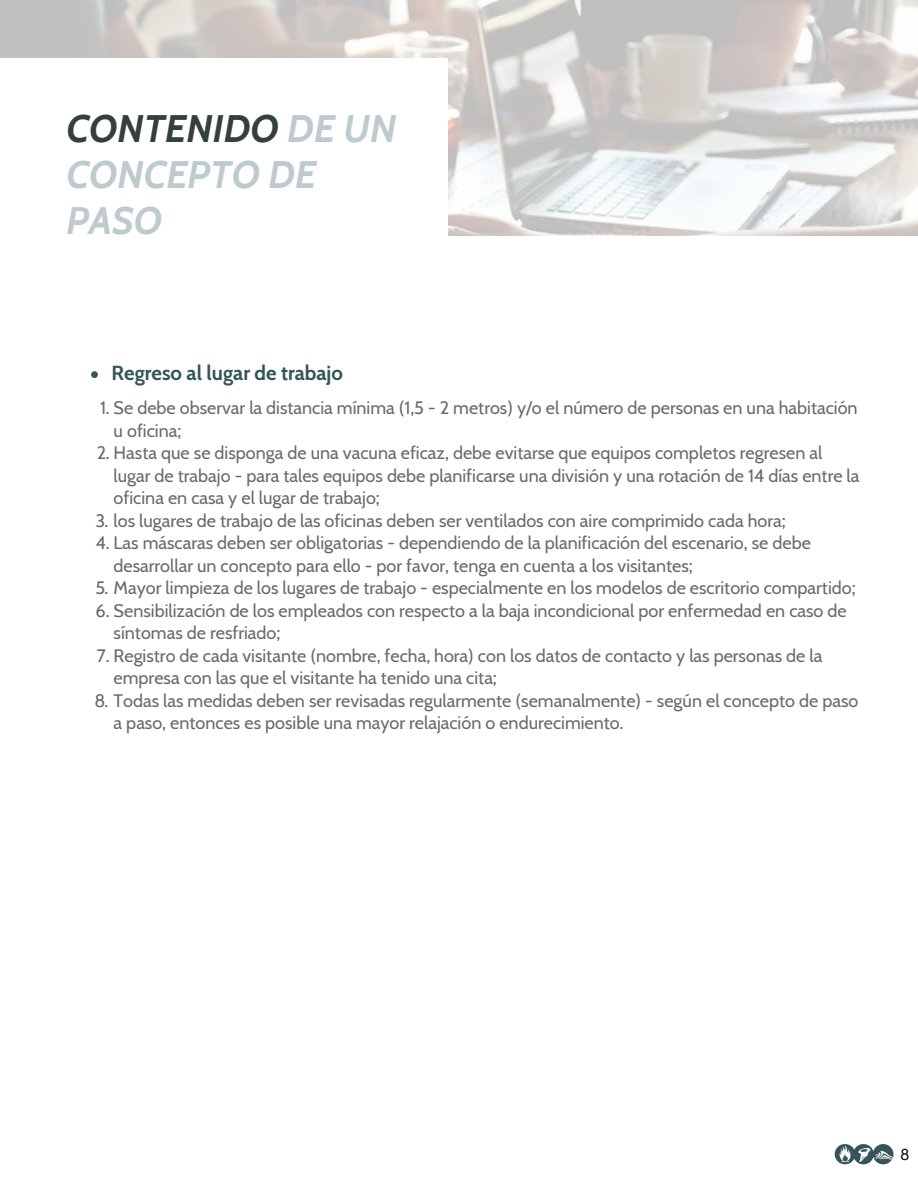
<style>
.page{position:relative;width:918px;height:1188px;background:#fff}
.page>*{position:absolute;margin:0;border:0;box-sizing:border-box;transform-origin:0 0}
.t1{font:italic 700 38.25px/46.2px "Cabin";color:#bdcbcf}
.t2{font:700 20.25px "Cabin";color:#335459}
.t3{font:18px/22.5px "Cabin";color:#6a6a6a}
.t4{font:15.75px "Cabin";color:#1b1b1b}
.s1{color:#33413d}
</style>
<div class="page">
<img style="left:0;top:0;width:918px;height:235px">
<div style="left:0;top:58px;width:448px;height:266px;background:#fff"></div>
<svg style="left:91px;top:371px;width:7px;height:7px"></svg>
<img style="left:835px;top:1143px;width:59px;height:22px">
<h1 class="t1" style="left:66px;top:102px;width:332px"><span class="s1">CONTENIDO</span> DE UN<br>CONCEPTO DE<br>PASO</h1>
<p class="t2" style="left:112px;top:357px;width:233px">Regreso al lugar de trabajo</p>
<p class="t3" style="left:114px;top:395px;width:746px;text-indent:-14px">1. Se debe observar la distancia mínima (1,5 - 2 metros) y/o el número de personas en una habitación u oficina;</p>
<p class="t3" style="left:114px;top:440px;width:747px;text-indent:-17px">2. Hasta que se disponga de una vacuna eficaz, debe evitarse que equipos completos regresen al lugar de trabajo - para tales equipos debe planificarse una división y una rotación de 14 días entre la oficina en casa y el lugar de trabajo;</p>
<p class="t3" style="left:96px;top:508px;width:692px">3. los lugares de trabajo de las oficinas deben ser ventilados con aire comprimido cada hora;</p>
<p class="t3" style="left:114px;top:530px;width:699px;text-indent:-18px">4. Las máscaras deben ser obligatorias - dependiendo de la planificación del escenario, se debe desarrollar un concepto para ello - por favor, tenga en cuenta a los visitantes;</p>
<p class="t3" style="left:96px;top:575px;width:761px">5. Mayor limpieza de los lugares de trabajo - especialmente en los modelos de escritorio compartido;</p>
<p class="t3" style="left:114px;top:598px;width:735px;text-indent:-18px">6. Sensibilización de los empleados con respecto a la baja incondicional por enfermedad en caso de síntomas de resfriado;</p>
<p class="t3" style="left:114px;top:643px;width:710px;text-indent:-17px">7. Registro de cada visitante (nombre, fecha, hora) con los datos de contacto y las personas de la empresa con las que el visitante ha tenido una cita;</p>
<p class="t3" style="left:114px;top:688px;width:746px;text-indent:-19px">8. Todas las medidas deben ser revisadas regularmente (semanalmente) - según el concepto de paso a paso, entonces es posible una mayor relajación o endurecimiento.</p>
<p class="t4" style="left:900px;top:1142px;width:11px">8</p>
</div>
